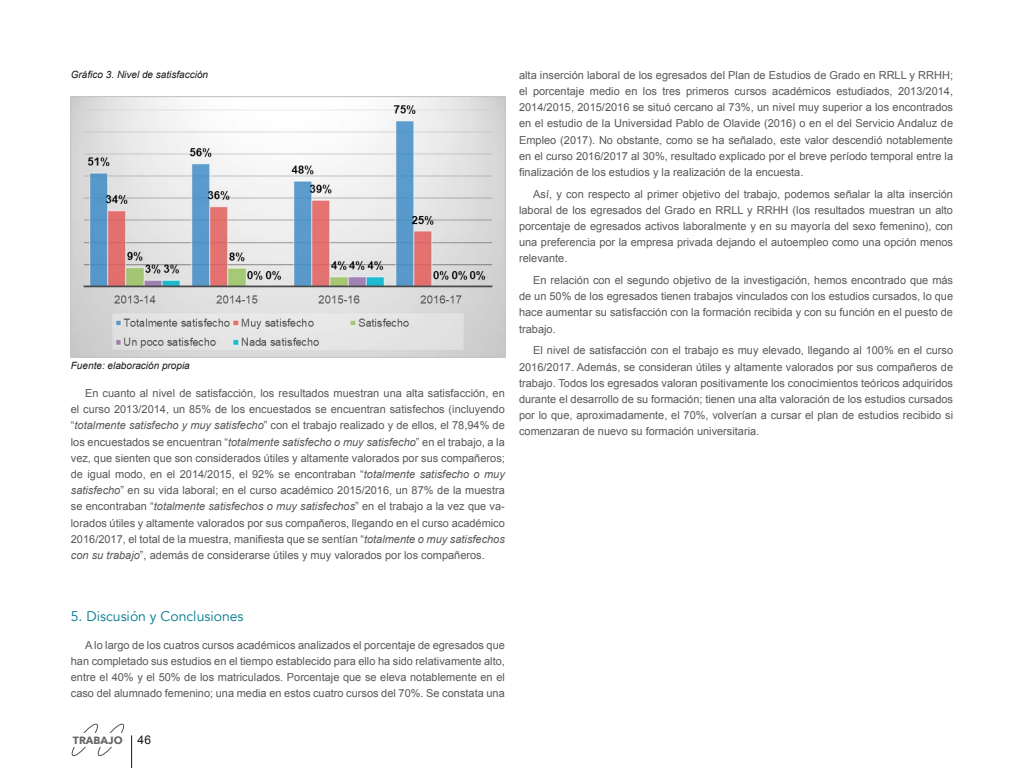
<style>
.page{position:relative;width:1024px;height:768px;background:#fff}
.page>*{position:absolute;margin:0;border:0;box-sizing:border-box;transform-origin:0 0}
.t1{font:14px "Avenir";color:#007b8e}
.t2{font:11px/16.2px "Arial";color:#58585a;text-align:justify}
.t3{font:700 10.5px "Avenir Next";color:#646567}
.t4{font:italic 10px "Arial";color:#1a171c}
.s1{font-style:italic}
.s2{font-family:"Arial";font-weight:400;font-size:12px;color:#1a171c}
</style>
<div class="page">
<svg style="left:71px;top:723px;width:54px;height:34px"></svg>
<div style="left:71px;top:733px;width:54px;height:14px;background:#fff"></div>
<hr style="left:131px;top:735px;width:1px;height:33px;background:#1a171c">
<img style="left:71px;top:96px;width:434px;height:261px">
<p class="t4" style="left:71px;top:68px;width:139px">Gráfico 3. Nivel de satisfacción</p>
<p class="t4" style="left:71px;top:359px;width:120px">Fuente: elaboración propia</p>
<p class="t2" style="left:71px;top:385px;width:435px;text-indent:14px">En cuanto al nivel de satisfacción, los resultados muestran una alta satisfacción, en el curso 2013/2014, un 85% de los encuestados se encuentran satisfechos (incluyendo “<span class="s1">totalmente satisfecho y muy satisfecho</span>” con el trabajo realizado y de ellos, el 78,94% de los encuestados se encuentran “<span class="s1">totalmente satisfecho o muy satisfecho</span>” en el trabajo, a la vez, que sienten que son considerados útiles y altamente valorados por sus compañeros; de igual modo, en el 2014/2015, el 92% se encontraban “<span class="s1">totalmente satisfecho o muy satisfecho</span>” en su vida laboral; en el curso académico 2015/2016, un 87% de la muestra se encontraban “<span class="s1">totalmente satisfechos o muy satisfechos</span>” en el trabajo a la vez que va&shy;lorados útiles y altamente valorados por sus compañeros, llegando en el curso académico 2016/2017, el total de la muestra, manifiesta que se sentían “<span class="s1">totalmente o muy satisfechos con su trabajo</span>”, además de considerarse útiles y muy valorados por los compañeros.</p>
<p class="t2" style="left:519px;top:67px;width:435px">alta inserción laboral de los egresados del Plan de Estudios de Grado en RRLL y RRHH; el porcentaje medio en los tres primeros cursos académicos estudiados, 2013/2014, 2014/2015, 2015/2016 se situó cercano al 73%, un nivel muy superior a los encontrados en el estudio de la Universidad Pablo de Olavide (2016) o en el del Servicio Andaluz de Empleo (2017). No obstante, como se ha señalado, este valor descendió notablemente en el curso 2016/2017 al 30%, resultado explicado por el breve período temporal entre la finalización de los estudios y la realización de la encuesta.</p>
<p class="t2" style="left:519px;top:186px;width:435px;text-indent:14px">Así, y con respecto al primer objetivo del trabajo, podemos señalar la alta inserción laboral de los egresados del Grado en RRLL y RRHH (los resultados muestran un alto porcentaje de egresados activos laboralmente y en su mayoría del sexo femenino), con una preferencia por la empresa privada dejando el autoempleo como una opción menos relevante.</p>
<p class="t2" style="left:519px;top:272px;width:435px;text-indent:14px">En relación con el segundo objetivo de la investigación, hemos encontrado que más de un 50% de los egresados tienen trabajos vinculados con los estudios cursados, lo que hace aumentar su satisfacción con la formación recibida y con su función en el puesto de trabajo.</p>
<p class="t2" style="left:519px;top:343px;width:436px;text-indent:14px">El nivel de satisfacción con el trabajo es muy elevado, llegando al 100% en el curso 2016/2017. Además, se consideran útiles y altamente valorados por sus compañeros de trabajo. Todos los egresados valoran positivamente los conocimientos teóricos adquiridos durante el desarrollo de su formación; tienen una alta valoración de los estudios cursados por lo que, aproximadamente, el 70%, volverían a cursar el plan de estudios recibido si comenzaran de nuevo su formación universitaria.</p>
<p class="t1" style="left:71px;top:608px;width:174px">5. Discusión y Conclusiones</p>
<p class="t2" style="left:71px;top:637px;width:435px;text-indent:14px">A lo largo de los cuatros cursos académicos analizados el porcentaje de egresados que han completado sus estudios en el tiempo establecido para ello ha sido relativamente alto, entre el 40% y el 50% de los matriculados. Porcentaje que se eleva notablemente en el caso del alumnado femenino; una media en estos cuatro cursos del 70%. Se constata una</p>
<p class="t3" style="left:73px;top:733px;width:80px">TRABAJO <span class="s2">46</span></p>
</div>
